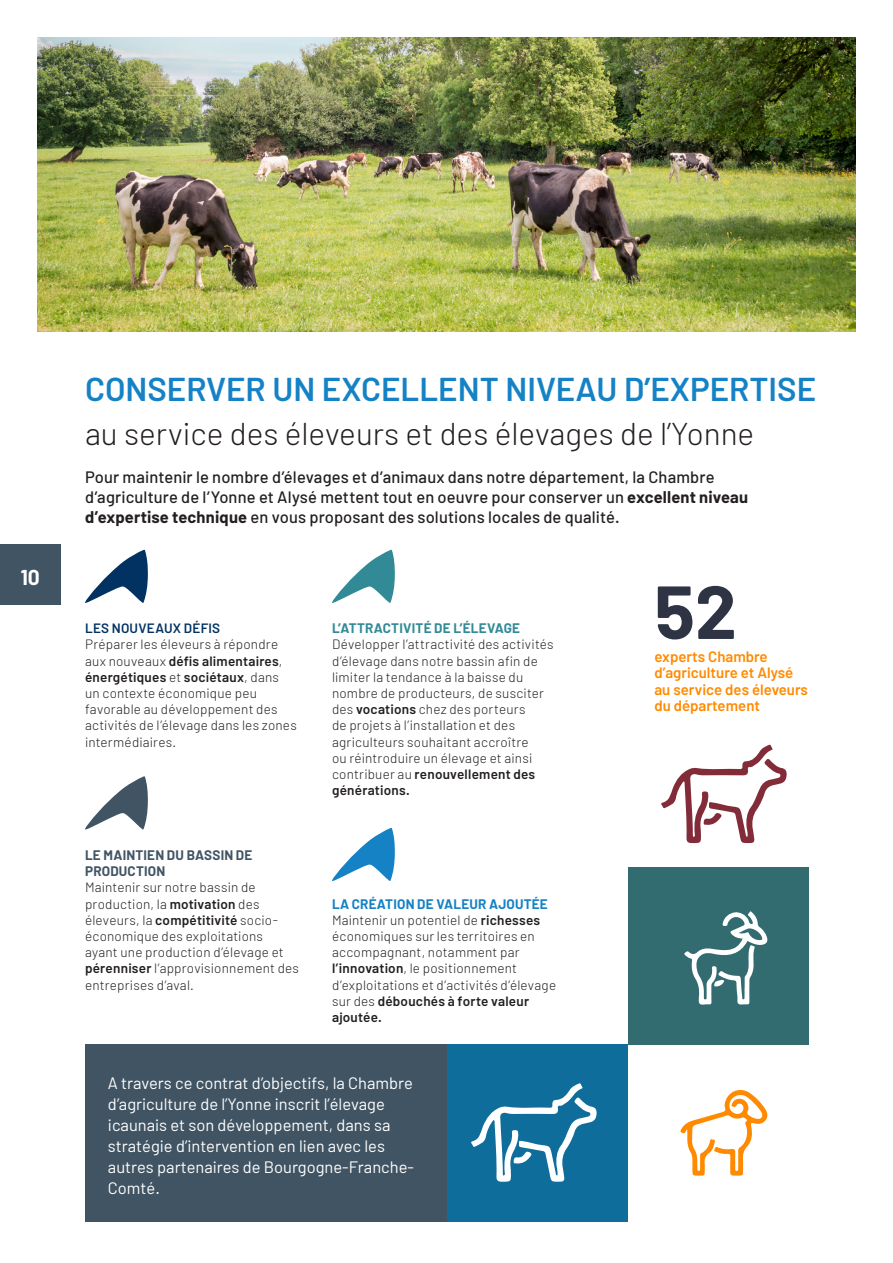
<style>
.page{position:relative;width:893px;height:1263px;background:#fff}
.page>*{position:absolute;margin:0;border:0;box-sizing:border-box;transform-origin:0 0}
.TITRAILLE_BIS{font:700 75px "Barlow";color:#2e3444}
.TITRE{font:600 33px "Barlow";color:#1582c5}
.TITRE-2{font:300 31.5px "Barlow";color:#231f20}
.t1{font:700 21px "Barlow";color:#fff}
.CHAPO{font:500 16.5px/19.8px "Barlow";letter-spacing:.01em;color:#231f20}
.INFOS{font:16.5px/21px "Barlow";color:#fff}
.INFOS-2{font:600 15px/16.5px "Barlow";color:#ff8a00}
.BODY_COPY{font:300 13.5px/16.2px "Barlow";letter-spacing:.015em;color:#231f20}
.INTERTITRE{font:700 13.5px/16.2px "Barlow";letter-spacing:.015em;color:#415463}
.INTERTITRE-2{font:700 13.5px "Barlow";letter-spacing:.015em;color:#328a96}
.INTERTITRE-3{font:700 13.5px "Barlow";letter-spacing:.015em;color:#1582c5}
.BODY_COPY-2{font:600 13.5px "Barlow";letter-spacing:.015em;color:#023262}
.s1{font-weight:700}
.s2{font-weight:600}
</style>
<div class="page">
<div style="left:85px;top:1044px;width:362px;height:177px;background:#415463"></div>
<div style="left:447px;top:1044px;width:181px;height:177px;background:#0e6d9b"></div>
<div style="left:628px;top:867px;width:181px;height:177px;background:#326c70"></div>
<img style="left:37px;top:37px;width:819px;height:295px">
<svg style="left:332px;top:550px;width:63px;height:53px"></svg>
<svg style="left:85px;top:550px;width:63px;height:53px"></svg>
<svg style="left:85px;top:776px;width:63px;height:53px"></svg>
<svg style="left:332px;top:828px;width:63px;height:53px"></svg>
<svg style="left:471px;top:1083px;width:126px;height:99px"></svg>
<svg style="left:680px;top:1090px;width:88px;height:86px"></svg>
<svg style="left:684px;top:911px;width:84px;height:94px"></svg>
<svg style="left:661px;top:744px;width:126px;height:99px"></svg>
<div style="left:0;top:544px;width:61px;height:61px;background:#415463"></div>
<p class="t1" style="left:21px;top:564px;width:21px">10</p>
<p class="TITRE" style="left:85px;top:369px;width:733px">CONSERVER UN EXCELLENT NIVEAU D’EXPERTISE</p>
<p class="TITRE-2" style="left:85px;top:414px;width:671px">au service des éleveurs et des élevages de l’Yonne</p>
<p class="CHAPO" style="left:85px;top:467px;width:665px">Pour maintenir le nombre d’élevages et d’animaux dans notre département, la Chambre d’agriculture de l’Yonne et Alysé mettent tout en oeuvre pour conserver un <span class="s1">excellent niveau d’expertise technique</span> en vous proposant des solutions locales de qualité.</p>
<p class="BODY_COPY-2" style="left:85px;top:620px;width:137px">LES NOUVEAUX DÉFIS</p>
<p class="BODY_COPY" style="left:85px;top:636px;width:213px">Préparer les éleveurs à répondre aux nouveaux <span class="s2">défis alimentaires</span>, <span class="s2">énergétiques</span> et <span class="s2">sociétaux</span>, dans un contexte économique peu favorable au développement des activités de l’élevage dans les zones intermédiaires.</p>
<p class="INTERTITRE" style="left:85px;top:847px;width:169px">LE MAINTIEN DU BASSIN DE<br>PRODUCTION</p>
<p class="BODY_COPY" style="left:85px;top:879px;width:215px">Maintenir sur notre bassin de production, la <span class="s2">motivation</span> des éleveurs, la <span class="s2">compétitivité</span> socio&shy;économique des exploitations ayant une production d’élevage et <span class="s2">pérenniser</span> l’approvisionnement des entreprises d’aval.</p>
<p class="INTERTITRE-2" style="left:332px;top:620px;width:190px">L’ATTRACTIVITÉ DE L’ÉLEVAGE</p>
<p class="BODY_COPY" style="left:332px;top:636px;width:223px">Développer l’attractivité des activités d’élevage dans notre bassin afin de limiter la tendance à la baisse du nombre de producteurs, de susciter des <span class="s2">vocations</span> chez des porteurs<br>de projets à l’installation et des agriculteurs souhaitant accroître<br>ou réintroduire un élevage et ainsi contribuer au <span class="s2">renouvellement des générations.</span></p>
<p class="INTERTITRE-3" style="left:332px;top:895px;width:217px">LA CRÉATION DE VALEUR AJOUTÉE</p>
<p class="BODY_COPY" style="left:332px;top:911px;width:226px">Maintenir un potentiel de <span class="s2">richesses </span>économiques sur les territoires en accompagnant, notamment par <span class="s2">l’innovation</span>, le positionnement d’exploitations et d’activités d’élevage sur des <span class="s2">débouchés à forte valeur ajoutée.</span></p>
<p class="INFOS" style="left:108px;top:1072px;width:308px">A travers ce contrat d’objectifs, la Chambre d’agriculture de l’Yonne inscrit l’élevage icaunais et son développement, dans sa stratégie d’intervention en lien avec les autres partenaires de Bourgogne-Franche-Comté.</p>
<p class="TITRAILLE_BIS" style="left:654px;top:565px;width:84px">52</p>
<p class="INFOS-2" style="left:654px;top:648px;width:140px">experts Chambre d’agriculture et Alysé</p>
<p class="INFOS-2" style="left:654px;top:681px;width:155px">au service des éleveurs</p>
<p class="INFOS-2" style="left:654px;top:697px;width:107px">du département</p>
</div>
